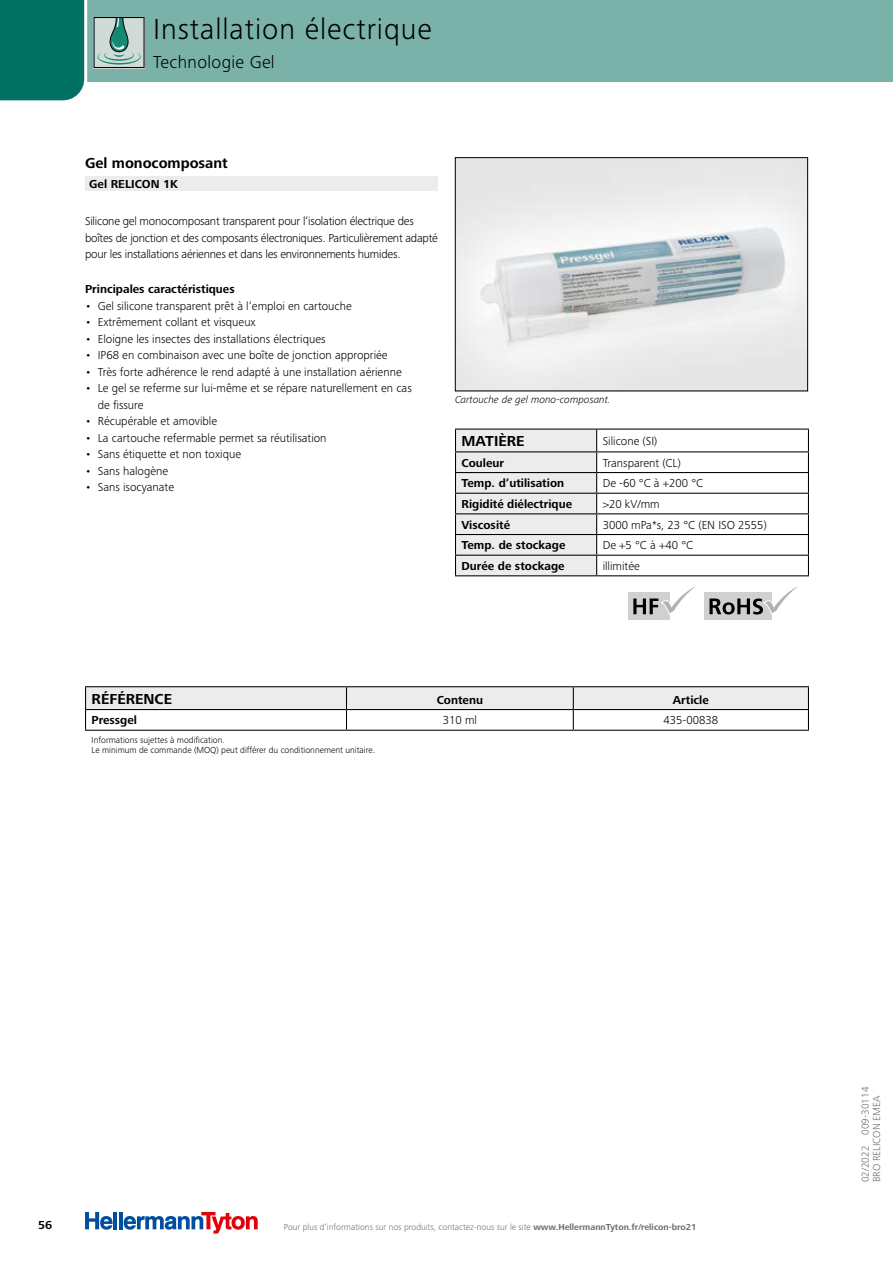
<style>
.page{position:relative;width:893px;height:1263px;background:#fff}
.page>*{position:absolute;margin:0;border:0;box-sizing:border-box;transform-origin:0 0}
.t1{font:300 30px "Frutiger Next LTW1 G";letter-spacing:.03em;color:#000}
.t2{font:300 18px "Frutiger Next LTW1 G";letter-spacing:.02em;color:#000}
.t3{font:700 15px "Frutiger Next LTW1 G";color:#000}
.t4{font:300 12px/16.5px "Frutiger Next LTW1 G";color:#000}
.t5{font:300 12px/16.5px "Frutiger Next LTW1 G";letter-spacing:-.02em;color:#000}
.t6{font:700 12px "Frutiger Next LTW1 G";color:#000}
.t7{font:300 10.5px/11.2px "Frutiger Next LTW1 G";color:#6e6e6e}
.t8{font:italic 300 10.5px "Frutiger Next LTW1 G";color:#000}
.t9{font:300 9px "Frutiger Next LTW1 G";color:#6e6e6e}
.t10{font:300 9px/10.5px "Frutiger Next LTW1 G";color:#000}
.s1{font-weight:700}
</style>
<div class="page">
<hr style="left:114px;top:1212px;width:3px;height:17px;background:#004e9e">
<hr style="left:119px;top:1212px;width:4px;height:17px;background:#004e9e">
<svg style="left:85px;top:1212px;width:28px;height:17px"></svg>
<svg style="left:124px;top:1212px;width:134px;height:21px"></svg>
<div style="left:85px;top:0;width:808px;height:82px;background:#7ab2aa"></div>
<svg style="left:0;top:0;width:145px;height:101px"></svg>
<img style="left:457px;top:159px;width:349px;height:230px">
<div style="left:455px;top:157px;width:353px;height:234px;border:1px solid #000"></div>
<hr style="left:85px;top:686px;width:261px;height:1px;background:#000">
<hr style="left:346px;top:686px;width:227px;height:1px;background:#000">
<hr style="left:573px;top:686px;width:236px;height:1px;background:#000">
<svg style="left:85px;top:687px;width:724px;height:43px"></svg>
<hr style="left:85px;top:730px;width:261px;height:1px;background:#000">
<hr style="left:346px;top:730px;width:227px;height:1px;background:#000">
<hr style="left:573px;top:730px;width:236px;height:1px;background:#000">
<svg style="left:455px;top:429px;width:354px;height:191px"></svg>
<div style="left:85px;top:177px;width:353px;height:14px;background:#ececec"></div>
<h1 class="t1" style="left:153px;top:11px;width:280px">Installation électrique</h1>
<h2 class="t2" style="left:153px;top:51px;width:123px">Technologie Gel</h2>
<p class="t3" style="left:85px;top:155px;width:144px">Gel monocomposant</p>
<p class="t6" style="left:89px;top:177px;width:90px">Gel RELICON 1K</p>
<p class="t5" style="left:85px;top:213px;width:354px">Silicone gel monocomposant transparent pour l‘isolation électrique des boîtes de jonction et des composants électroniques. Particulièrement adapté pour les installations aériennes et dans les environnements humides.</p>
<p class="t6" style="left:85px;top:282px;width:151px">Principales caractéristiques</p>
<p class="t4" style="left:85px;top:297px;width:268px">• Gel silicone transparent prêt à l‘emploi en cartouche</p>
<p class="t4" style="left:85px;top:314px;width:172px">• Extrêmement collant et visqueux</p>
<p class="t4" style="left:85px;top:330px;width:242px">• Eloigne les insectes des installations électriques</p>
<p class="t4" style="left:85px;top:347px;width:304px">• IP68 en combinaison avec une boîte de jonction appropriée</p>
<p class="t4" style="left:85px;top:363px;width:318px">• Très forte adhérence le rend adapté à une installation aérienne</p>
<p class="t4" style="left:98px;top:380px;width:316px;text-indent:-13px">• Le gel se referme sur lui-même et se répare naturellement en cas de fissure</p>
<p class="t4" style="left:85px;top:413px;width:134px">• Récupérable et amovible</p>
<p class="t4" style="left:85px;top:429px;width:243px">• La cartouche refermable permet sa réutilisation</p>
<p class="t4" style="left:85px;top:446px;width:158px">• Sans étiquette et non toxique</p>
<p class="t4" style="left:85px;top:462px;width:85px">• Sans halogène</p>
<p class="t4" style="left:85px;top:479px;width:91px">• Sans isocyanate</p>
<p class="t8" style="left:455px;top:394px;width:157px">Cartouche de gel mono-composant.</p>
<p class="t3" style="left:461px;top:432px;width:65px">MATIÈRE</p>
<p class="t4" style="left:603px;top:433px;width:56px">Silicone (SI)</p>
<p class="t6" style="left:461px;top:456px;width:44px">Couleur</p>
<p class="t4" style="left:603px;top:454px;width:80px">Transparent (CL)</p>
<p class="t6" style="left:461px;top:476px;width:104px">Temp. d‘utilisation</p>
<p class="t4" style="left:603px;top:475px;width:102px">De -60 °C à +200 °C</p>
<p class="t6" style="left:461px;top:497px;width:112px">Rigidité diélectrique</p>
<p class="t4" style="left:603px;top:496px;width:59px">&gt;20 kV/mm</p>
<p class="t6" style="left:461px;top:518px;width:50px">Viscosité</p>
<p class="t4" style="left:603px;top:516px;width:166px">3000 mPa*s, 23 °C (EN ISO 2555)</p>
<p class="t6" style="left:461px;top:538px;width:105px">Temp. de stockage</p>
<p class="t4" style="left:603px;top:537px;width:92px">De +5 °C à +40 °C</p>
<p class="t6" style="left:461px;top:559px;width:105px">Durée de stockage</p>
<p class="t4" style="left:603px;top:558px;width:39px">illimitée</p>
<p class="t3" style="left:92px;top:690px;width:82px">RÉFÉRENCE</p>
<p class="t6" style="left:437px;top:693px;width:48px">Contenu</p>
<p class="t6" style="left:673px;top:693px;width:37px">Article</p>
<p class="t6" style="left:92px;top:713px;width:47px">Pressgel</p>
<p class="t4" style="left:443px;top:712px;width:36px">310 ml</p>
<p class="t4" style="left:663px;top:712px;width:56px">435-00838</p>
<p class="t10" style="left:92px;top:734px;width:285px">Informations sujettes à modification.<br>Le minimum de commande (MOQ) peut différer du conditionnement unitaire.</p>
<p class="t6" style="left:38px;top:1218px;width:16px">56</p>
<p class="t9" style="left:284px;top:1221px;width:414px">Pour plus d‘informations sur nos produits, contactez-nous sur le site <span class="s1">www.HellermannTyton.fr/relicon-bro21</span></p>
<p class="t7" style="left:860px;top:1182px;width:97px;rotate:-90deg">02/2022 009-30114<br>BRO RELICON EMEA</p>
</div>
